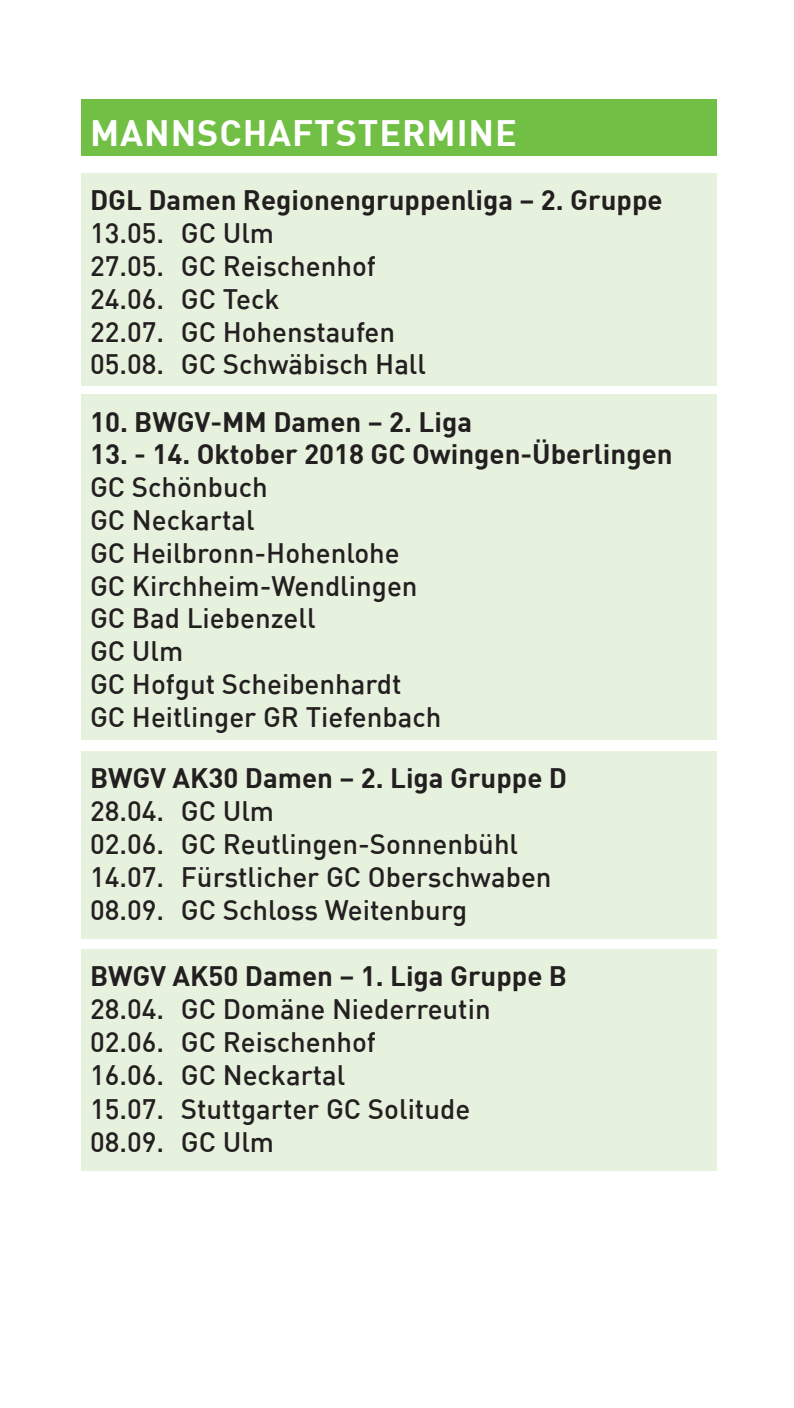
<style>
.page{position:relative;width:794px;height:1408px;background:#fff}
.page>*{position:absolute;margin:0;border:0;box-sizing:border-box;transform-origin:0 0}
.t1{font:700 36px "DIN";letter-spacing:.025em;color:#fff}
.t2{font:500 27.6px/32.8px "DIN";color:#231f20}
.t3{font:700 27.6px "DIN";color:#231f20}
</style>
<div class="page">
<div style="left:81px;top:173px;width:635px;height:213px;background:#e7f2de"></div>
<div style="left:81px;top:100px;width:635px;height:56px;background:#71bf44"></div>
<div style="left:81px;top:394px;width:635px;height:346px;background:#e7f2de"></div>
<div style="left:81px;top:751px;width:635px;height:187px;background:#e7f2de"></div>
<div style="left:81px;top:949px;width:635px;height:221px;background:#e7f2de"></div>
<h1 class="t1" style="left:90px;top:110px;width:428px">MANNSCHAFTSTERMINE</h1>
<p class="t3" style="left:90px;top:182px;width:574px">DGL Damen Regionengruppenliga – 2. Gruppe</p>
<p class="t2" style="left:90px;top:216px;width:337px">13.05. GC Ulm<br>27.05. GC Reischenhof<br>24.06. GC Teck<br>22.07. GC Hohenstaufen<br>05.08. GC Schwäbisch Hall</p>
<p class="t3" style="left:90px;top:403px;width:383px">10. BWGV-MM Damen – 2. Liga</p>
<p class="t3" style="left:90px;top:436px;width:584px">13. - 14. Oktober 2018 GC Owingen-Überlingen</p>
<p class="t2" style="left:90px;top:470px;width:353px">GC Schönbuch<br>GC Neckartal<br>GC Heilbronn-Hohenlohe<br>GC Kirchheim-Wendlingen<br>GC Bad Liebenzell<br>GC Ulm<br>GC Hofgut Scheibenhardt<br>GC Heitlinger GR Tiefenbach</p>
<p class="t3" style="left:90px;top:760px;width:478px">BWGV AK30 Damen – 2. Liga Gruppe D</p>
<p class="t2" style="left:90px;top:793px;width:463px">28.04. GC Ulm<br>02.06. GC Reutlingen-Sonnenbühl<br>14.07. Fürstlicher GC Oberschwaben<br>08.09. GC Schloss Weitenburg</p>
<p class="t3" style="left:90px;top:958px;width:478px">BWGV AK50 Damen – 1. Liga Gruppe B</p>
<p class="t2" style="left:90px;top:991px;width:402px">28.04. GC Domäne Niederreutin<br>02.06. GC Reischenhof<br>16.06. GC Neckartal<br>15.07. Stuttgarter GC Solitude<br>08.09. GC Ulm</p>
</div>
